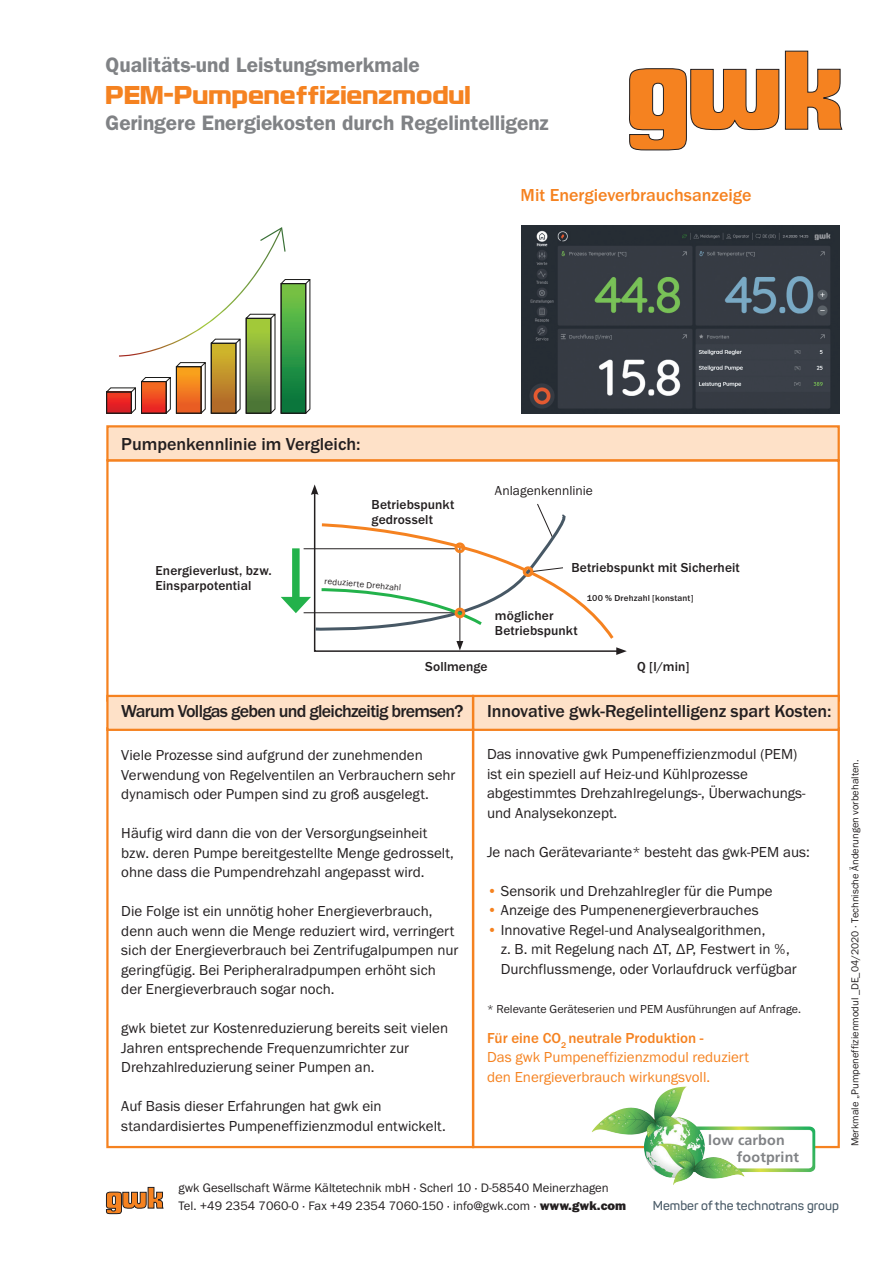
<style>
.page{position:relative;width:893px;height:1263px;background:#fff}
.page>*{position:absolute;margin:0;border:0;box-sizing:border-box;transform-origin:0 0}
.t1{font:27px "N730 Sans";color:#f58220}
.t2{font:600 21px "Franklin Gothic";letter-spacing:-.005em;color:#808285}
.t3{font:700 18px "Franklin Gothic";letter-spacing:-.005em;color:#231f20}
.t4{font:700 18px "Franklin Gothic";letter-spacing:-.04em;color:#231f20}
.t5{font:700 18px "Franklin Gothic";color:#f58220}
.t6{font:15px/19.5px "Franklin Gothic";color:#231f20}
.t7{font:15px/19.5px "Franklin Gothic";color:#f58220}
.t8{font:700 14.25px/17.1px "Frutiger";letter-spacing:.01em;color:#808285}
.t9{font:700 13.5px/14.9px "Franklin Gothic";letter-spacing:.005em;color:#231f20}
.t10{font:13.5px "Franklin Gothic";color:#231f20}
.t11{font:12.75px/18px "Franklin Gothic";color:#231f20}
.t12{font:600 12.75px "Panton";color:#475865}
.t13{font:12px "Franklin Gothic";color:#231f20}
.t14{font:10.5px "Franklin Gothic";color:#231f20}
.t15{font:700 9px "Franklin Gothic";letter-spacing:.02em;color:#231f20}
.t16{font:9px "Franklin Gothic";color:#231f20}
.s1{color:#f58220}
.s2{font-weight:700}
.s3{font-weight:800}
</style>
<div class="page">
<svg style="left:629px;top:68px;width:150px;height:82px"></svg>
<svg style="left:785px;top:51px;width:57px;height:78px"></svg>
<div style="left:106px;top:727px;width:368px;height:421px;border:2px solid #f58220"></div>
<div style="left:106px;top:459px;width:734px;height:243px;background:#fff;border:2px solid #f58220"></div>
<div style="left:473px;top:696px;width:366px;height:34px;background:#fee1c8"></div>
<div style="left:472px;top:695px;width:368px;height:36px;border:2px solid #f58220"></div>
<div style="left:107px;top:696px;width:366px;height:34px;background:#fee1c8"></div>
<div style="left:106px;top:695px;width:368px;height:36px;border:2px solid #f58220"></div>
<div style="left:107px;top:426px;width:732px;height:34px;background:#fee1c8"></div>
<div style="left:106px;top:425px;width:734px;height:36px;border:2px solid #f58220"></div>
<svg style="left:106px;top:1187px;width:57px;height:27px"></svg>
<svg style="left:311px;top:484px;width:7px;height:11px"></svg>
<svg style="left:281px;top:503px;width:346px;height:152px"></svg>
<img style="left:660px;top:1087px;width:26px;height:9px">
<img style="left:522px;top:225px;width:318px;height:188px">
<svg style="left:106px;top:227px;width:204px;height:186px"></svg>
<h2 class="t2" style="left:106px;top:52px;width:316px">Qualitäts-und Leistungsmerkmale</h2>
<h1 class="t1" style="left:106px;top:82px;width:367px">PEM-Pumpeneffizienzmodul</h1>
<h2 class="t2" style="left:106px;top:110px;width:444px">Geringere Energiekosten durch Regelintelligenz</h2>
<p class="t5" style="left:521px;top:184px;width:232px">Mit Energieverbrauchsanzeige</p>
<p class="t3" style="left:121px;top:433px;width:241px">Pumpenkennlinie im Vergleich:</p>
<p class="t9" style="left:372px;top:497px;width:84px">Betriebspunkt gedrosselt</p>
<p class="t10" style="left:495px;top:483px;width:100px">Anlagenkennlinie</p>
<p class="t9" style="left:156px;top:563px;width:118px">Energieverlust, bzw.<br>Einsparpotential</p>
<p class="t16" style="left:325px;top:576px;width:78px;rotate:5deg">reduzierte Drehzahl</p>
<p class="t9" style="left:571px;top:560px;width:170px">Betriebspunkt mit Sicherheit</p>
<p class="t15" style="left:587px;top:593px;width:108px">100 % Drehzahl [konstant]</p>
<p class="t9" style="left:495px;top:609px;width:84px">möglicher<br>Betriebspunkt</p>
<p class="t9" style="left:425px;top:660px;width:64px">Sollmenge</p>
<p class="t9" style="left:637px;top:660px;width:54px">Q [l/min]</p>
<p class="t4" style="left:121px;top:701px;width:344px">Warum Vollgas geben und gleichzeitig bremsen?</p>
<p class="t3" style="left:487px;top:701px;width:346px">Innovative gwk-Regelintelligenz spart Kosten:</p>
<p class="t6" style="left:121px;top:746px;width:336px">Viele Prozesse sind aufgrund der zunehmenden<br>Verwendung von Regelventilen an Verbrauchern sehr dynamisch oder Pumpen sind zu groß ausgelegt.</p>
<p class="t6" style="left:121px;top:824px;width:334px">Häufig wird dann die von der Versorgungseinheit bzw. deren Pumpe bereitgestellte Menge gedrosselt, ohne dass die Pumpendrehzahl angepasst wird.</p>
<p class="t6" style="left:121px;top:902px;width:339px">Die Folge ist ein unnötig hoher Energieverbrauch, denn auch wenn die Menge reduziert wird, verringert sich der Energieverbrauch bei Zentrifugalpumpen nur geringfügig. Bei Peripheralradpumpen erhöht sich der Energieverbrauch sogar noch.</p>
<p class="t6" style="left:121px;top:1019px;width:328px">gwk bietet zur Kostenreduzierung bereits seit vielen<br>Jahren entsprechende Frequenzumrichter zur<br>Drehzahlreduzierung seiner Pumpen an.</p>
<p class="t6" style="left:121px;top:1097px;width:326px">Auf Basis dieser Erfahrungen hat gwk ein standardisiertes Pumpeneffizienzmodul entwickelt.</p>
<p class="t6" style="left:487px;top:744px;width:320px">Das innovative gwk Pumpeneffizienzmodul (PEM) ist ein speziell auf Heiz-und Kühlprozesse abgestimmtes Drehzahlregelungs-, Überwachungs&shy;und Analysekonzept.</p>
<p class="t6" style="left:487px;top:842px;width:324px">Je nach Gerätevariante* besteht das gwk-PEM aus:</p>
<p class="t6" style="left:487px;top:881px;width:287px"><span class="s1">•</span> Sensorik und Drehzahlregler für die Pumpe</p>
<p class="t6" style="left:487px;top:900px;width:273px"><span class="s1">•</span> Anzeige des Pumpenenergieverbrauches</p>
<p class="t6" style="left:501px;top:920px;width:298px;text-indent:-14px"><span class="s1">•</span> Innovative Regel-und Analysealgorithmen,<br>z. B. mit Regelung nach ∆T, ∆P, Festwert in %,<br>Durchflussmenge, oder Vorlaufdruck verfügbar</p>
<p class="t13" style="left:487px;top:1002px;width:316px">* Relevante Geräteserien und PEM Ausführungen auf Anfrage.</p>
<p class="t7" style="left:487px;top:1028px;width:263px"><span class="s2">Für eine CO</span><sub>2</sub> <span class="s2">neutrale Produktion -<br></span>Das gwk Pumpeneffizienzmodul reduziert den Energieverbrauch wirkungsvoll.</p>
<p class="t8" style="left:737px;top:1131px;width:64px;text-indent:-29px">low carbon footprint</p>
<p class="t11" style="left:179px;top:1179px;width:449px">gwk Gesellschaft Wärme Kältetechnik mbH · Scherl 10 · D-58540 Meinerzhagen<br>Tel. +49 2354 7060-0 · Fax +49 2354 7060-150 · info@gwk.com · <span class="s3">www.gwk.com</span></p>
<p class="t12" style="left:653px;top:1197px;width:187px">Member of the technotrans group</p>
<p class="t14" style="left:849px;top:1146px;width:388px;rotate:-90deg">Merkmale „Pumpeneffizienmodul _DE_04/2020 · Technische Änderungen vorbehalten.</p>
</div>
